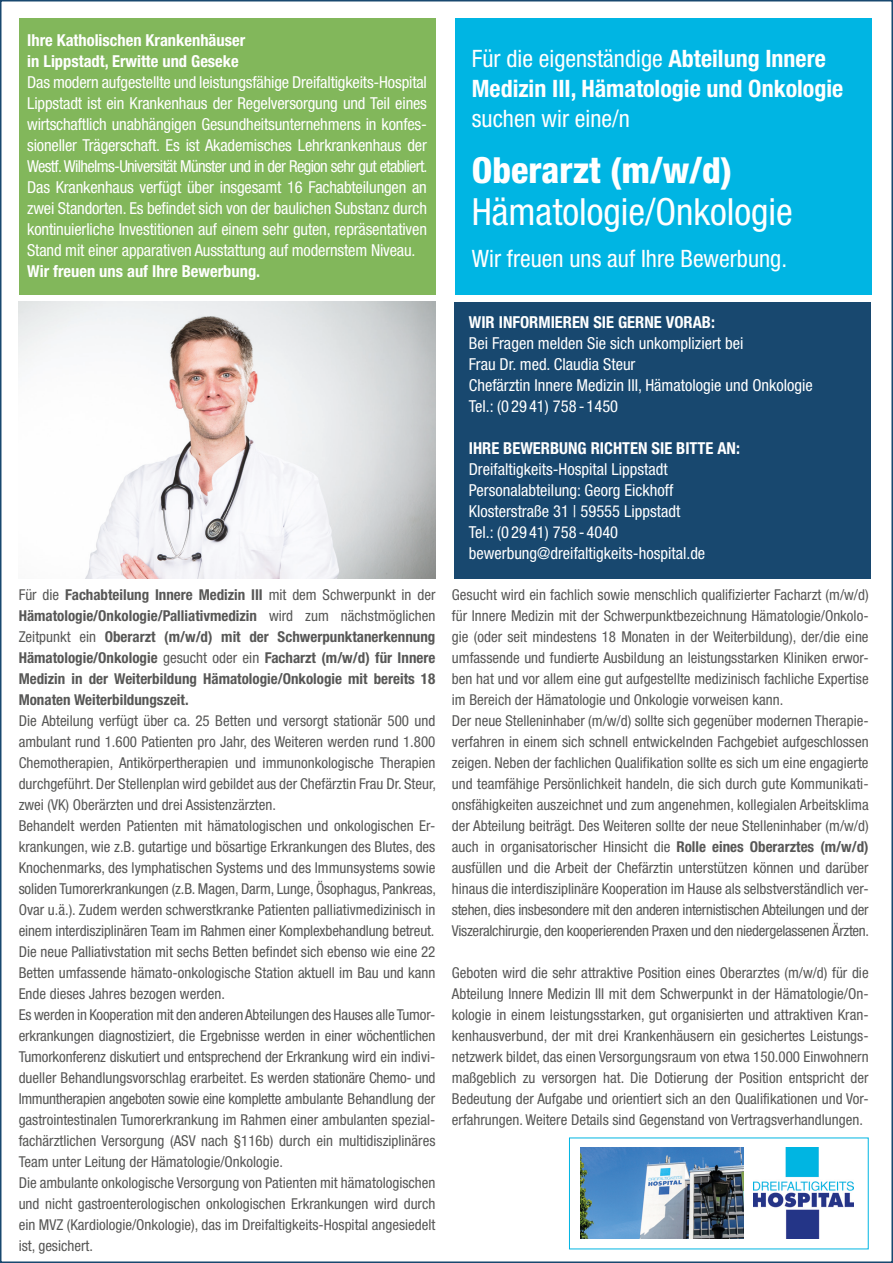
<style>
.page{position:relative;width:893px;height:1263px;background:#fff}
.page>*{position:absolute;margin:0;border:0;box-sizing:border-box;transform-origin:0 0}
.t1{font:condensed 37.5px "Helvetica Neue";color:#fff}
.t2{font:800 condensed 36px "Helvetica Neue";color:#fff}
.t3{font:700 condensed 24px/30px "Helvetica Neue";color:#fff}
.t4{font:condensed 24px "Helvetica Neue";color:#fff}
.t5{font:condensed 16.5px/21px "Helvetica Neue";color:#fff}
.t6{font:700 condensed 16.5px/21px "Helvetica Neue";color:#fff}
.t7{font:condensed 15px/21px "Helvetica Neue";color:#575756}
.t8{font:700 condensed 15px/21px "Helvetica Neue";color:#575756;text-align:justify}
.s1{font-weight:400}
.s2{font-weight:700}
</style>
<div class="page">
<div style="left:19px;top:18px;width:416px;height:276px;background:#82b75b"></div>
<div style="left:455px;top:18px;width:416px;height:277px;background:#00b5e3"></div>
<img style="left:18px;top:302px;width:418px;height:276px">
<img style="left:753px;top:1148px;width:101px;height:90px">
<img style="left:580px;top:1148px;width:164px;height:90px">
<div style="left:454px;top:302px;width:417px;height:276px;background:#18486f"></div>
<p class="t6" style="left:27px;top:29px;width:220px">Ihre Katholischen Krankenhäuser in Lippstadt, Erwitte und Geseke</p>
<p class="t5" style="left:27px;top:71px;width:402px;text-align:justify">Das modern aufgestellte und leistungsfähige Dreifaltigkeits-Hospital Lippstadt ist ein Krankenhaus der Regelversorgung und Teil eines wirtschaftlich unabhängigen Gesundheitsunternehmens in konfes&shy;sioneller Trägerschaft. Es ist Akademisches Lehrkrankenhaus der Westf. Wilhelms-Universität Münster und in der Region sehr gut etabliert.<br>Das Krankenhaus verfügt über insgesamt 16 Fachabteilungen an zwei Standorten. Es befindet sich von der baulichen Substanz durch kontinuierliche Investitionen auf einem sehr guten, repräsentativen Stand mit einer apparativen Ausstattung auf modernstem Niveau.</p>
<p class="t6" style="left:27px;top:260px;width:235px">Wir freuen uns auf Ihre Bewerbung.</p>
<p class="t8" style="left:19px;top:584px;width:418px"><span class="s1">Für die</span> Fachabteilung Innere Medizin III <span class="s1">mit dem Schwerpunkt in der </span>Hämatologie/Onkologie/Palliativmedizin <span class="s1">wird zum nächstmöglichen Zeitpunkt ein</span> Oberarzt (m/w/d) mit der Schwerpunktanerkennung Hämatologie/Onkologie <span class="s1">gesucht oder ein</span> Facharzt (m/w/d) für Innere Medizin in der Weiterbildung Hämatologie/Onkologie mit bereits 18<br>Monaten Weiterbildungszeit.</p>
<p class="t7" style="left:19px;top:710px;width:419px">Die Abteilung verfügt über ca. 25 Betten und versorgt stationär 500 und ambulant rund 1.600 Patienten pro Jahr, des Weiteren werden rund 1.800<br>Chemotherapien, Antikörpertherapien und immunonkologische Therapien durchgeführt. Der Stellenplan wird gebildet aus der Chefärztin Frau Dr. Steur, zwei (VK) Oberärzten und drei Assistenzärzten.<br>Behandelt werden Patienten mit hämatologischen und onkologischen Er&shy;krankungen, wie z.B. gutartige und bösartige Erkrankungen des Blutes, des Knochenmarks, des lymphatischen Systems und des Immunsystems sowie soliden Tumorerkrankungen (z.B. Magen, Darm, Lunge, Ösophagus, Pankreas, Ovar u.ä.). Zudem werden schwerstkranke Patienten palliativmedizinisch in einem interdisziplinären Team im Rahmen einer Komplexbehandlung betreut.<br>Die neue Palliativstation mit sechs Betten befindet sich ebenso wie eine 22<br>Betten umfassende hämato-onkologische Station aktuell im Bau und kann Ende dieses Jahres bezogen werden.<br>Es werden in Kooperation mit den anderen Abteilungen des Hauses alle Tumor&shy;erkrankungen diagnostiziert, die Ergebnisse werden in einer wöchentlichen Tumorkonferenz diskutiert und entsprechend der Erkrankung wird ein indivi&shy;dueller Behandlungsvorschlag erarbeitet. Es werden stationäre Chemo- und Immuntherapien angeboten sowie eine komplette ambulante Behandlung der gastrointestinalen Tumorerkrankung im Rahmen einer ambulanten spezial&shy;fachärztlichen Versorgung (ASV nach §116b) durch ein multidisziplinäres Team unter Leitung der Hämatologie/Onkologie.<br>Die ambulante onkologische Versorgung von Patienten mit hämatologischen und nicht gastroenterologischen onkologischen Erkrankungen wird durch ein MVZ (Kardiologie/Onkologie), das im Dreifaltigkeits-Hospital angesiedelt ist, gesichert.</p>
<h3 class="t3" style="left:472px;top:43px;width:373px"><span class="s1">Für die eigenständige</span> Abteilung Innere<br>Medizin III, Hämatologie und Onkologie</h3>
<h3 class="t4" style="left:472px;top:105px;width:160px">suchen wir eine/n</h3>
<h2 class="t2" style="left:472px;top:148px;width:262px">Oberarzt (m/w/d)</h2>
<h1 class="t1" style="left:472px;top:190px;width:323px">Hämatologie/Onkologie</h1>
<h3 class="t4" style="left:472px;top:244px;width:317px">Wir freuen uns auf Ihre Bewerbung.</h3>
<p class="t6" style="left:469px;top:311px;width:248px">WIR INFORMIEREN SIE GERNE VORAB:</p>
<p class="t5" style="left:469px;top:332px;width:346px">Bei Fragen melden Sie sich unkompliziert bei<br>Frau Dr. med. Claudia Steur<br>Chefärztin Innere Medizin III, Hämatologie und Onkologie Tel.: (0 29 41) 758 - 1450</p>
<p class="t6" style="left:469px;top:437px;width:273px">IHRE BEWERBUNG RICHTEN SIE BITTE AN:</p>
<p class="t5" style="left:469px;top:458px;width:238px">Dreifaltigkeits-Hospital Lippstadt Personalabteilung: Georg Eickhoff Klosterstraße 31 | 59555 Lippstadt Tel.: (0 29 41) 758 - 4040 bewerbung@dreifaltigkeits-hospital.de</p>
<p class="t7" style="left:452px;top:584px;width:419px">Gesucht wird ein fachlich sowie menschlich qualifizierter Facharzt (m/w/d) für Innere Medizin mit der Schwerpunktbezeichnung Hämatologie/Onkolo&shy;gie (oder seit mindestens 18 Monaten in der Weiterbildung), der/die eine umfassende und fundierte Ausbildung an leistungsstarken Kliniken erwor&shy;ben hat und vor allem eine gut aufgestellte medizinisch fachliche Expertise im Bereich der Hämatologie und Onkologie vorweisen kann.<br>Der neue Stelleninhaber (m/w/d) sollte sich gegenüber modernen Therapie&shy;verfahren in einem sich schnell entwickelnden Fachgebiet aufgeschlossen zeigen. Neben der fachlichen Qualifikation sollte es sich um eine engagierte und teamfähige Persönlichkeit handeln, die sich durch gute Kommunikati&shy;onsfähigkeiten auszeichnet und zum angenehmen, kollegialen Arbeitsklima der Abteilung beiträgt. Des Weiteren sollte der neue Stelleninhaber (m/w/d) auch in organisatorischer Hinsicht die <span class="s2">Rolle eines Oberarztes (m/w/d) </span>ausfüllen und die Arbeit der Chefärztin unterstützen können und darüber hinaus die interdisziplinäre Kooperation im Hause als selbstverständlich ver&shy;stehen, dies insbesondere mit den anderen internistischen Abteilungen und der Viszeralchirurgie, den kooperierenden Praxen und den niedergelassenen Ärzten.</p>
<p class="t7" style="left:452px;top:962px;width:418px;text-align:justify">Geboten wird die sehr attraktive Position eines Oberarztes (m/w/d) für die Abteilung Innere Medizin III mit dem Schwerpunkt in der Hämatologie/On&shy;kologie in einem leistungsstarken, gut organisierten und attraktiven Kran&shy;kenhausverbund, der mit drei Krankenhäusern ein gesichertes Leistungs&shy;netzwerk bildet, das einen Versorgungsraum von etwa 150.000 Einwohnern maßgeblich zu versorgen hat. Die Dotierung der Position entspricht der Bedeutung der Aufgabe und orientiert sich an den Qualifikationen und Vor&shy;erfahrungen. Weitere Details sind Gegenstand von Vertragsverhandlungen.</p>
</div>
